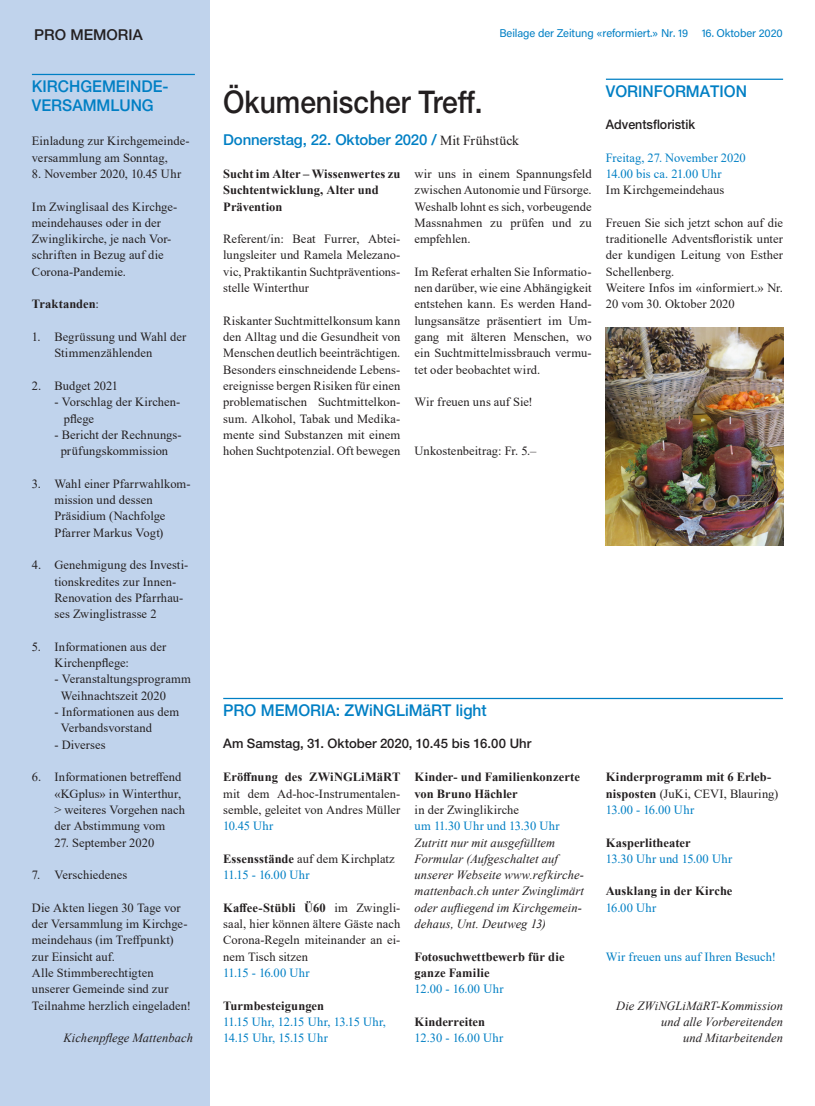
<style>
.page{position:relative;width:815px;height:1106px;background:#fff}
.page>*{position:absolute;margin:0;border:0;box-sizing:border-box;transform-origin:0 0}
.Aktuell_Titel{font:500 31.25px "Helvetica Neue LT Pro";color:#231f20;scale:.9 1}
._03_Kalender_Rubrik{font:500 16.25px/19.5px "Helvetica Neue LT Pro";color:#007fc4;scale:.96 1}
.t1{font:500 15px "Helvetica Neue LT Pro";letter-spacing:-.01em;color:#007fc4}
.t2{font:500 15px "Helvetica Neue LT Pro";color:#231f20}
.Aktuell_Zwischentite{font:500 13.12px "Helvetica Neue LT Pro";color:#231f20}
.Aktuell_Zwischentite-2{font:500 13.12px "Helvetica Neue LT Pro";color:#231f20;scale:.95 1}
.Fliesstext{font:12.5px/16.2px "Times New Roman";letter-spacing:.005em;color:#231f20}
._03_Kalender_Datum{font:12.5px/16.2px "Times New Roman";letter-spacing:.005em;color:#231f20;text-align:justify}
._03_Kalender_Datum-2{font:italic 12.5px/16.2px "Times New Roman";letter-spacing:.005em;color:#231f20}
._03_Kalender_Datum-3{font:700 12.5px/16.2px "Times New Roman";letter-spacing:.005em;color:#231f20}
._03_Kalender_Datum-4{font:12.5px/16.2px "Times New Roman";letter-spacing:.015em;color:#007fc4}
.Fliesstext-2{font:700 12.5px/16.2px "Times New Roman";letter-spacing:.005em;color:#231f20}
.Fliesstext-3{font:12.5px "Times New Roman";color:#007fc4}
._03_Kalender_Datum-5{font:12.5px "Times New Roman";letter-spacing:-.01em;color:#007fc4}
.Fliesstext-4{font:italic 12.5px "Times New Roman";letter-spacing:.005em;color:#231f20}
.t3{font:11.25px "Acumin Variable Concept";letter-spacing:.01em;color:#007fc4}
.s1{font-weight:400}
.s2{font-family:"Times New Roman";font-weight:400;font-size:13.75px;color:#231f20}
.s3{font-weight:700}
.s4{font-weight:400;color:#007fc4}
</style>
<div class="page">
<div style="left:0;top:0;width:209px;height:1106px;background:#c0d3ec"></div>
<hr style="left:32px;top:74px;width:163px;height:1px;background:#007fc4">
<hr style="left:223px;top:698px;width:560px;height:1px;background:#007fc4">
<hr style="left:606px;top:79px;width:177px;height:1px;background:#007fc4">
<img style="left:606px;top:327px;width:177px;height:219px">
<p class="t2" style="left:34px;top:25px;width:110px">PRO MEMORIA</p>
<p class="_03_Kalender_Rubrik" style="left:32px;top:76px;width:144px">KIRCHGEMEINDE-<br>VERSAMMLUNG</p>
<p class="Fliesstext" style="left:32px;top:133px;width:159px">Einladung zur Kirchgemeinde&shy;versammlung am Sonntag,</p>
<p class="Fliesstext" style="left:32px;top:165px;width:151px">8. November 2020, 10.45 Uhr</p>
<p class="Fliesstext" style="left:32px;top:198px;width:147px">Im Zwinglisaal des Kirchge&shy;meindehauses oder in der<br>Zwinglikirche, je nach Vor&shy;schriften in Bezug auf die<br>Corona-Pandemie.</p>
<p class="Fliesstext-2" style="left:32px;top:296px;width:69px">Traktanden<span class="s1">:</span></p>
<p class="Fliesstext" style="left:54px;top:328px;width:133px;text-indent:-22px">1. Begrüssung und Wahl der<br>Stimmenzählenden</p>
<p class="Fliesstext" style="left:32px;top:377px;width:88px">2. Budget 2021</p>
<p class="Fliesstext" style="left:64px;top:393px;width:118px;text-indent:-9px">- Vorschlag der Kirchen&shy;pflege</p>
<p class="Fliesstext" style="left:54px;top:426px;width:129px;text-align:center">- Bericht der Rechnungs&shy;prüfungskommission</p>
<p class="Fliesstext" style="left:54px;top:475px;width:138px;text-indent:-22px">3. Wahl einer Pfarrwahlkom&shy;mission und dessen<br>Präsidium (Nachfolge<br>Pfarrer Markus Vogt)</p>
<p class="Fliesstext" style="left:54px;top:556px;width:135px;text-indent:-22px">4. Genehmigung des Investi&shy;tionskredites zur Innen-<br>Renovation des Pfarrhau&shy;ses Zwinglistrasse 2</p>
<p class="Fliesstext" style="left:54px;top:638px;width:114px;text-indent:-22px">5. Informationen aus der<br>Kirchenpflege:</p>
<p class="Fliesstext" style="left:61px;top:670px;width:132px;text-indent:-6px">- Veranstaltungsprogramm<br>Weihnachtszeit 2020</p>
<p class="Fliesstext" style="left:61px;top:703px;width:120px;text-indent:-6px">- Informationen aus dem<br>Verbandsvorstand</p>
<p class="Fliesstext" style="left:54px;top:736px;width:53px">- Diverses</p>
<p class="Fliesstext" style="left:54px;top:768px;width:132px;text-indent:-22px">6. Informationen betreffend «KGplus» in Winterthur, &gt; weiteres Vorgehen nach der Abstimmung vom</p>
<p class="Fliesstext" style="left:54px;top:833px;width:101px">27. September 2020</p>
<p class="Fliesstext" style="left:32px;top:866px;width:97px">7. Verschiedenes</p>
<p class="Fliesstext" style="left:32px;top:899px;width:157px">Die Akten liegen 30 Tage vor der Versammlung im Kirchge&shy;meindehaus (im Treffpunkt) zur Einsicht auf.</p>
<p class="Fliesstext" style="left:32px;top:964px;width:161px">Alle Stimmberechtigten unserer Gemeinde sind zur<br>Teilnahme herzlich eingeladen!</p>
<p class="Fliesstext-4" style="left:63px;top:1029px;width:131px">Kichenpflege Mattenbach</p>
<p class="t3" style="left:499px;top:25px;width:285px">Beilage der Zeitung «reformiert.» Nr. 19 16. Oktober 2020</p>
<p class="Aktuell_Titel" style="left:223px;top:83px;width:290px">Ökumenischer Treff.</p>
<p class="t1" style="left:223px;top:131px;width:297px">Donnerstag, 22. Oktober 2020 / <span class="s2">Mit Frühstück</span></p>
<p class="Fliesstext-2" style="left:223px;top:165px;width:179px">Sucht im Alter – Wissenwertes zu</p>
<p class="Fliesstext-2" style="left:223px;top:181px;width:157px">Suchtentwicklung, Alter und<br>Prävention</p>
<p class="Fliesstext" style="left:223px;top:230px;width:179px;text-align:justify">Referent/in: Beat Furrer, Abtei&shy;lungsleiter und Ramela Melezano&shy;vic, Praktikantin Suchtpräventions&shy;stelle Winterthur</p>
<p class="Fliesstext" style="left:223px;top:312px;width:179px;text-align:justify">Riskanter Suchtmittelkonsum kann den Alltag und die Gesundheit von Menschen deutlich beeinträchtigen.<br>Besonders einschneidende Lebens&shy;ereignisse bergen Risiken für einen problematischen Suchtmittelkon&shy;sum. Alkohol, Tabak und Medika&shy;mente sind Substanzen mit einem hohen Suchtpotenzial. Oft bewegen</p>
<p class="Fliesstext" style="left:414px;top:165px;width:179px;text-align:justify">wir uns in einem Spannungsfeld zwischen Autonomie und Fürsorge.<br>Weshalb lohnt es sich, vorbeugende Massnahmen zu prüfen und zu empfehlen.</p>
<p class="Fliesstext" style="left:414px;top:263px;width:179px;text-align:justify">Im Referat erhalten Sie Informatio&shy;nen darüber, wie eine Abhängigkeit entstehen kann. Es werden Hand&shy;lungsansätze präsentiert im Um&shy;gang mit älteren Menschen, wo ein Suchtmittelmissbrauch vermu&shy;tet oder beobachtet wird.</p>
<p class="Fliesstext" style="left:414px;top:393px;width:120px">Wir freuen uns auf Sie!</p>
<p class="Fliesstext" style="left:414px;top:442px;width:123px">Unkostenbeitrag: Fr. 5.–</p>
<p class="_03_Kalender_Rubrik" style="left:606px;top:81px;width:148px">VORINFORMATION</p>
<p class="Aktuell_Zwischentite-2" style="left:606px;top:116px;width:95px">Adventsfloristik</p>
<p class="Fliesstext-3" style="left:606px;top:149px;width:141px">Freitag, 27. November 2020</p>
<p class="Fliesstext-3" style="left:606px;top:165px;width:117px">14.00 bis ca. 21.00 Uhr</p>
<p class="Fliesstext" style="left:606px;top:181px;width:120px">Im Kirchgemeindehaus</p>
<p class="Fliesstext" style="left:606px;top:214px;width:179px;text-align:justify">Freuen Sie sich jetzt schon auf die traditionelle Adventsfloristik unter der kundigen Leitung von Esther Schellenberg.</p>
<p class="Fliesstext" style="left:606px;top:279px;width:179px">Weitere Infos im «informiert.» Nr.<br>20 vom 30. Oktober 2020</p>
<p class="_03_Kalender_Rubrik" style="left:223px;top:700px;width:276px">PRO MEMORIA: ZWiNGLiMäRT light</p>
<p class="Aktuell_Zwischentite" style="left:223px;top:735px;width:310px">Am Samstag, 31. Oktober 2020, 10.45 bis 16.00 Uhr</p>
<p class="_03_Kalender_Datum" style="left:223px;top:768px;width:179px"><span class="s3">Eröffnung des ZWiNGLiMäRT </span>mit dem Ad-hoc-Instrumentalen&shy;semble, geleitet von Andres Müller</p>
<p class="_03_Kalender_Datum-4" style="left:223px;top:817px;width:52px">10.45 Uhr</p>
<p class="_03_Kalender_Datum" style="left:223px;top:850px;width:173px"><span class="s3">Essensstände</span> auf dem Kirchplatz</p>
<p class="_03_Kalender_Datum-5" style="left:223px;top:866px;width:88px">11.15 - 16.00 Uhr</p>
<p class="_03_Kalender_Datum" style="left:223px;top:899px;width:179px"><span class="s3">Kaffee-Stübli Ü60</span> im Zwingli&shy;saal, hier können ältere Gäste nach Corona-Regeln miteinander an ei&shy;nem Tisch sitzen</p>
<p class="_03_Kalender_Datum-5" style="left:223px;top:964px;width:88px">11.15 - 16.00 Uhr</p>
<p class="_03_Kalender_Datum-3" style="left:223px;top:996px;width:102px">Turmbesteigungen</p>
<p class="_03_Kalender_Datum-4" style="left:223px;top:1013px;width:164px">11.15 Uhr, 12.15 Uhr, 13.15 Uhr,<br>14.15 Uhr, 15.15 Uhr</p>
<p class="_03_Kalender_Datum-3" style="left:415px;top:768px;width:167px">Kinder- und Familienkonzerte von Bruno Hächler</p>
<p class="_03_Kalender_Datum" style="left:415px;top:801px;width:106px">in der Zwinglikirche</p>
<p class="_03_Kalender_Datum-4" style="left:415px;top:817px;width:147px">um 11.30 Uhr und 13.30 Uhr</p>
<p class="_03_Kalender_Datum-2" style="left:415px;top:834px;width:171px">Zutritt nur mit ausgefülltem<br>Formular (Aufgeschaltet auf unserer Webseite www.refkirche&shy;mattenbach.ch unter Zwinglimärt oder aufliegend im Kirchgemein&shy;dehaus, Unt. Deutweg 13)</p>
<p class="_03_Kalender_Datum-3" style="left:415px;top:948px;width:151px">Fotosuchwettbewerb für die ganze Familie</p>
<p class="_03_Kalender_Datum-4" style="left:415px;top:980px;width:91px">12.00 - 16.00 Uhr</p>
<p class="_03_Kalender_Datum-3" style="left:415px;top:1013px;width:72px">Kinderreiten</p>
<p class="_03_Kalender_Datum-4" style="left:415px;top:1029px;width:90px">12.30 - 16.00 Uhr</p>
<p class="_03_Kalender_Datum-3" style="left:606px;top:768px;width:174px">Kinderprogramm mit 6 Erleb&shy;nisposten <span class="s1">(JuKi, CEVI, Blauring)<br></span><span class="s4">13.00 - 16.00 Uhr</span></p>
<p class="_03_Kalender_Datum-3" style="left:606px;top:833px;width:86px">Kasperlitheater</p>
<p class="_03_Kalender_Datum-4" style="left:606px;top:850px;width:128px">13.30 Uhr und 15.00 Uhr</p>
<p class="_03_Kalender_Datum-3" style="left:606px;top:882px;width:128px">Ausklang in der Kirche</p>
<p class="_03_Kalender_Datum-4" style="left:606px;top:899px;width:52px">16.00 Uhr</p>
<p class="_03_Kalender_Datum-4" style="left:606px;top:948px;width:172px">Wir freuen uns auf Ihren Besuch!</p>
<p class="_03_Kalender_Datum-2" style="left:616px;top:997px;width:168px;text-align:right">Die ZWiNGLiMäRT-Kommission und alle Vorbereitenden<br>und Mitarbeitenden</p>
</div>
